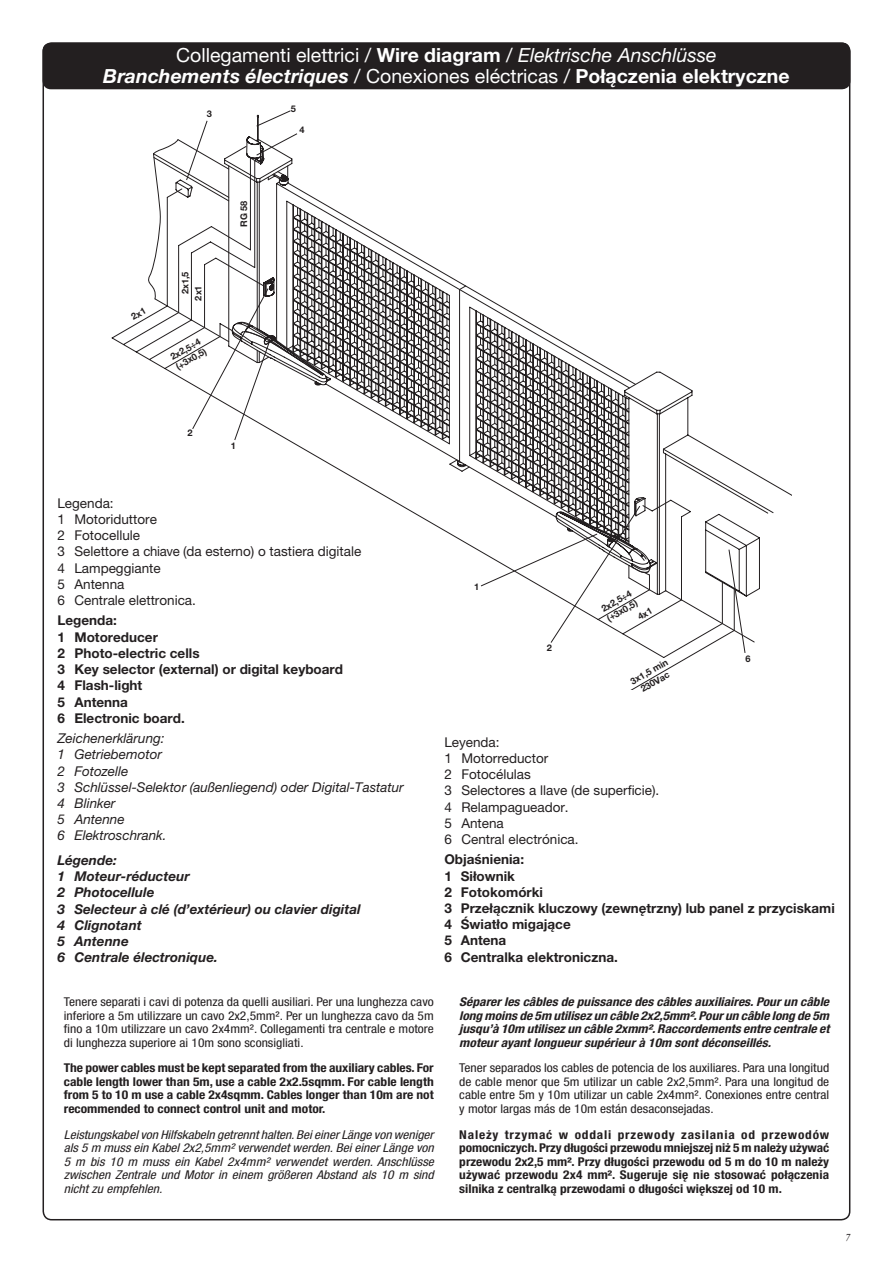
<style>
.page{position:relative;width:893px;height:1263px;background:#fff}
.page>*{position:absolute;margin:0;border:0;box-sizing:border-box;transform-origin:0 0}
.t1{font:19.5px/21px "Helvetica Neue LT Pro";color:#fff;text-align:center}
.t2{font:700 13.5px/16.2px "Helvetica Neue LT Pro";color:#231f20}
.t3{font:13.5px/16.2px "Helvetica Neue LT Pro";color:#231f20}
.t4{font:italic 13.5px/16.2px "Helvetica Neue LT Pro";color:#231f20}
.t5{font:italic 700 13.5px/16.2px "Helvetica Neue LT Pro";color:#231f20}
.t6{font:condensed 12.15px/13.5px "Helvetica Neue LT Pro";color:#231f20;text-align:justify;scale:1.11 1}
.t7{font:700 condensed 12.15px/13.5px "Helvetica Neue LT Pro";color:#231f20;text-align:justify;scale:1.1 1}
.t8{font:italic condensed 12.15px/13.5px "Helvetica Neue LT Pro";color:#231f20;text-align:justify;scale:1.11 1}
.t9{font:italic 700 condensed 12.15px/13.5px "Helvetica Neue LT Pro";color:#231f20;text-align:justify;scale:1.11 1}
.t10{font:700 condensed 12.15px/13.5px "Helvetica Neue LT Pro";color:#231f20;text-align:justify;scale:1.11 1}
.t11{font:italic 10.5px "Times New Roman";color:#231f20}
.t12{font:700 9.15px/11.1px "Helvetica Neue LT Pro";color:#231f20}
.s1{font-weight:700}
.s2{font-style:italic}
.s3{font-weight:700;font-style:italic}
</style>
<div class="page">
<div style="left:43px;top:43px;width:807px;height:46px;background:#231f20;border-radius:9px"></div>
<svg style="left:111px;top:157px;width:624px;height:533px"></svg>
<svg style="left:219px;top:323px;width:431px;height:267px"></svg>
<svg style="left:232px;top:322px;width:417px;height:251px"></svg>
<svg style="left:246px;top:157px;width:399px;height:359px"></svg>
<svg style="left:263px;top:282px;width:381px;height:234px"></svg>
<svg style="left:728px;top:549px;width:18px;height:105px"></svg>
<svg style="left:186px;top:120px;width:22px;height:61px"></svg>
<svg style="left:192px;top:218px;width:258px;height:223px"></svg>
<svg style="left:246px;top:110px;width:52px;height:54px"></svg>
<svg style="left:130px;top:308px;width:15px;height:12px"></svg>
<svg style="left:476px;top:324px;width:181px;height:319px"></svg>
<h1 class="t1" style="left:103px;top:45px;width:688px">Collegamenti elettrici / <span class="s1">Wire diagram</span> / <span class="s2">Elektrische Anschlüsse<br></span><span class="s3">Branchements électriques</span> / Conexiones eléctricas / <span class="s1">Połączenia elektryczne</span></h1>
<p class="t12" style="left:207px;top:108px;width:7px">3</p>
<p class="t12" style="left:299px;top:124px;width:7px">4</p>
<p class="t12" style="left:291px;top:103px;width:7px">5</p>
<p class="t12" style="left:179px;top:301px;width:31px;line-height:12.8px;text-indent:6px;rotate:-90deg">2x1,5<br>2x1</p>
<p class="t12" style="left:168px;top:353px;width:35px;rotate:-30deg">2x2,5÷4 (+3x0,5)</p>
<p class="t12" style="left:238px;top:227px;width:28px;rotate:-90deg">RG 58</p>
<p class="t12" style="left:188px;top:427px;width:7px">2</p>
<p class="t12" style="left:231px;top:440px;width:7px">1</p>
<p class="t3" style="left:57px;top:495px;width:305px">Legenda:<br>1 Motoriduttore<br>2 Fotocellule<br>3 Selettore a chiave (da esterno) o tastiera digitale<br>4 Lampeggiante<br>5 Antenna<br>6 Centrale elettronica.</p>
<p class="t2" style="left:57px;top:612px;width:287px">Legenda:<br>1 Motoreducer<br>2 Photo-electric cells<br>3 Key selector (external) or digital keyboard<br>4 Flash-light<br>5 Antenna<br>6 Electronic board.</p>
<p class="t4" style="left:57px;top:730px;width:348px">Zeichenerklärung:<br>1 Getriebemotor<br>2 Fotozelle<br>3 Schlüssel-Selektor (außenliegend) oder Digital-Tastatur<br>4 Blinker<br>5 Antenne<br>6 Elektroschrank.</p>
<p class="t5" style="left:57px;top:852px;width:305px">Légende:<br>1 Moteur-réducteur<br>2 Photocellule<br>3 Selecteur à clé (d’extérieur) ou clavier digital<br>4 Clignotant<br>5 Antenne<br>6 Centrale électronique.</p>
<p class="t12" style="left:474px;top:581px;width:7px">1</p>
<p class="t12" style="left:547px;top:642px;width:7px">2</p>
<p class="t12" style="left:599px;top:604px;width:35px;rotate:-30deg">2x2,5÷4 (+3x0,5)</p>
<p class="t12" style="left:628px;top:676px;width:43px;line-height:11.9px;text-align:center;rotate:-30deg">3x1,5 min<br>230Vac</p>
<p class="t12" style="left:746px;top:653px;width:7px">6</p>
<p class="t3" style="left:444px;top:734px;width:217px">Leyenda:<br>1 Motorreductor<br>2 Fotocélulas<br>3 Selectores a llave (de superficie).<br>4 Relampagueador.<br>5 Antena<br>6 Central electrónica.</p>
<p class="t2" style="left:444px;top:851px;width:392px">Objaśnienia:<br>1 Siłownik<br>2 Fotokomórki<br>3 Przełącznik kluczowy (zewnętrzny) lub panel z przyciskami<br>4 Światło migające<br>5 Antena<br>6 Centralka elektroniczna.</p>
<p class="t6" style="left:64px;top:995px;width:335px">Tenere separati i cavi di potenza da quelli ausiliari. Per una lunghezza cavo inferiore a 5m utilizzare un cavo 2x2,5mm². Per un lunghezza cavo da 5m fino a 10m utilizzare un cavo 2x4mm². Collegamenti tra centrale e motore di lunghezza superiore ai 10m sono sconsigliati.</p>
<p class="t10" style="left:64px;top:1061px;width:335px">The power cables must be kept separated from the auxiliary cables. For cable length lower than 5m, use a cable 2x2.5sqmm. For cable length from 5 to 10 m use a cable 2x4sqmm. Cables longer than 10m are not recommended to connect control unit and motor.</p>
<p class="t8" style="left:64px;top:1128px;width:335px">Leistungskabel von Hilfskabeln getrennt halten. Bei einer Länge von weniger als 5 m muss ein Kabel 2x2,5mm² verwendet werden. Bei einer Länge von 5 m bis 10 m muss ein Kabel 2x4mm² verwendet werden. Anschlüsse zwischen Zentrale und Motor in einem größeren Abstand als 10 m sind nicht zu empfehlen.</p>
<p class="t9" style="left:459px;top:995px;width:335px">Séparer les câbles de puissance des câbles auxiliaires. Pour un câble long moins de 5m utilisez un câble 2x2,5mm². Pour un câble long de 5m jusqu’à 10m utilisez un câble 2xmm². Raccordements entre centrale et moteur ayant longueur supérieur à 10m sont déconseillés.</p>
<p class="t6" style="left:459px;top:1061px;width:335px">Tener separados los cables de potencia de los auxiliares. Para una longitud de cable menor que 5m utilizar un cable 2x2,5mm². Para una longitud de cable entre 5m y 10m utilizar un cable 2x4mm². Conexiones entre central y motor largas más de 10m están desaconsejadas.</p>
<p class="t7" style="left:459px;top:1127px;width:338px">Należy trzymać w oddali przewody zasilania od przewodów pomocniczych. Przy długości przewodu mniejszej niż 5 m należy używać przewodu 2x2,5 mm². Przy długości przewodu od 5 m do 10 m należy używać przewodu 2x4 mm². Sugeruje się nie stosować połączenia silnika z centralką przewodami o długości większej od 10 m.</p>
<p class="t11" style="left:845px;top:1230px;width:7px">7</p>
</div>
